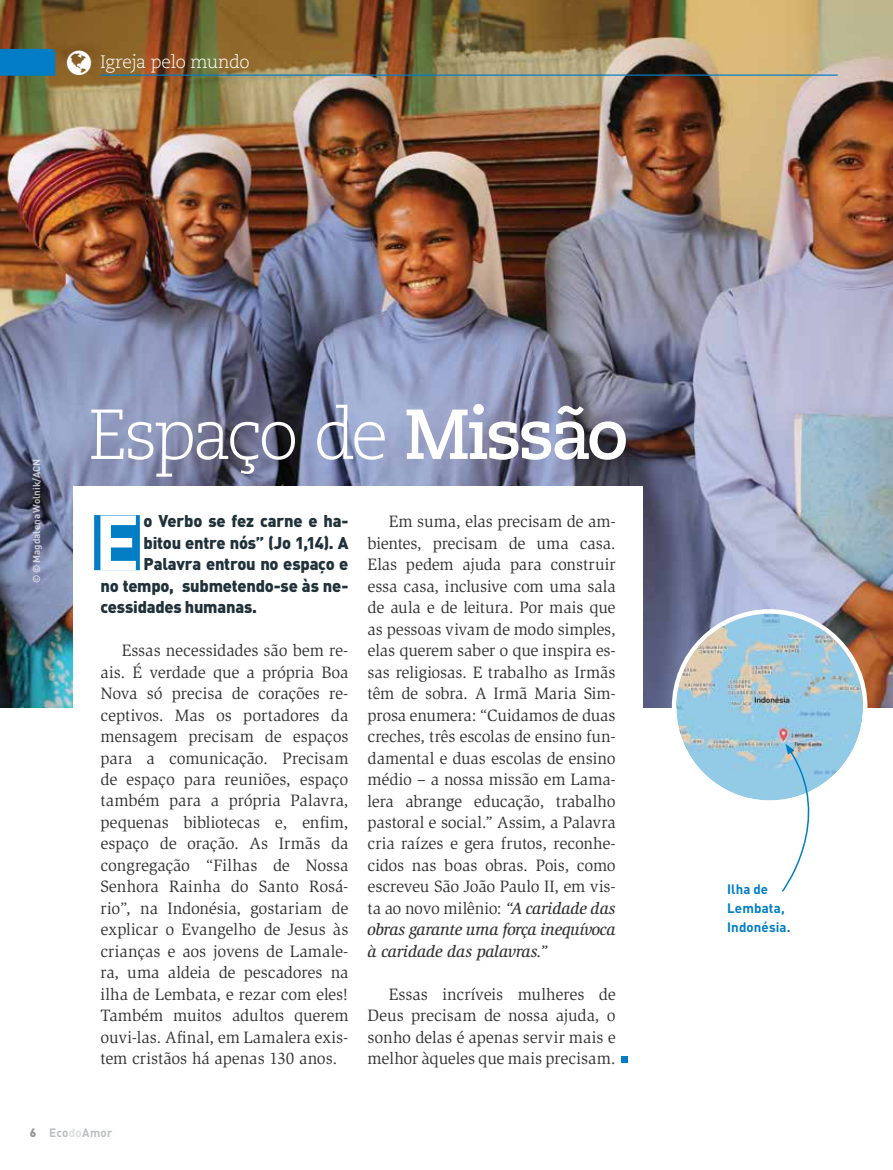
<style>
.page{position:relative;width:893px;height:1170px;background:#fff}
.page>*{position:absolute;margin:0;border:0;box-sizing:border-box;transform-origin:0 0}
.t1{font:700 77.1px "DIN Pro";color:#fff}
.t2{font:300 70.5px "Caecilia LT Std";letter-spacing:-.055em;color:#fff}
.t3{font:300 18px "Caecilia LT Std";letter-spacing:-.035em;color:#fff}
.t4{font:16.95px/21.5px "Slimbach Std";letter-spacing:-.005em;color:#333334;text-align:justify}
.t5{font:900 16.8px "DIN Pro";letter-spacing:-.015em;color:#203139}
.t6{font:700 13.5px/18.9px "DIN Pro";letter-spacing:.01em;color:#007dc5}
.t7{font:700 12px "DIN Pro";letter-spacing:.015em;color:#bcbec0}
.t8{font:700 10.05px "DIN Pro";letter-spacing:-.005em;color:#fff}
.s1{font-weight:700}
.s2{font-weight:500;font-style:italic}
.s3{font-weight:900;color:#939598}
.s4{color:#dcddde}
</style>
<div class="page">
<img style="left:0;top:0;width:893px;height:707px">
<div style="left:73px;top:487px;width:570px;height:238px;background:#fff"></div>
<svg style="left:891px;top:0;width:2px;height:618px"></svg>
<svg style="left:0;top:49px;width:55px;height:27px"></svg>
<svg style="left:621px;top:1056px;width:7px;height:6px"></svg>
<hr style="left:100px;top:74px;width:738px;height:2px;background:#007dc5">
<div style="left:94px;top:515px;width:46px;height:55px;background:#007dc5"></div>
<img style="left:676px;top:613px;width:187px;height:187px;border-radius:93px">
<div style="left:672px;top:609px;width:195px;height:195px;border:4px solid #fff;border-radius:50%"></div>
<svg style="left:781px;top:743px;width:55px;height:149px"></svg>
<svg style="left:67px;top:51px;width:24px;height:24px"></svg>
<p class="t3" style="left:100px;top:51px;width:151px">Igreja pelo mundo</p>
<p class="t8" style="left:30px;top:582px;width:125px;rotate:-90deg">© © Magdalena Wolnik/ACN</p>
<h2 class="t2" style="left:88px;top:395px;width:542px">Espaço de <span class="s1">Missão</span></h2>
<h1 class="t1" style="left:94px;top:490px;width:47px">E</h1>
<p class="t5" style="left:144px;top:510px;width:206px">o Verbo se fez carne e ha-</p>
<p class="t4" style="left:368px;top:511px;width:250px;text-indent:21px">Em suma, elas precisam de am&shy;bientes, precisam de uma casa.<br>Elas pedem ajuda para construir essa casa, inclusive com uma sala de aula e de leitura. Por mais que as pessoas vivam de modo simples, elas querem saber o que inspira es&shy;sas religiosas. E trabalho as Irmãs têm de sobra. A Irmã Maria Sim&shy;prosa enumera: “Cuidamos de duas creches, três escolas de ensino fun&shy;damental e duas escolas de ensino médio – a nossa missão em Lama&shy;lera abrange educação, trabalho pastoral e social.” Assim, a Palavra cria raízes e gera frutos, reconhe&shy;cidos nas boas obras. Pois, como escreveu São João Paulo II, em vis&shy;ta ao novo milênio: <span class="s2">“A caridade das obras garante uma força inequívoca à caridade das palavras.”</span></p>
<p class="t4" style="left:368px;top:983px;width:250px;text-indent:21px">Essas incríveis mulheres de Deus precisam de nossa ajuda, o sonho delas é apenas servir mais e melhor àqueles que mais precisam.</p>
<p class="t5" style="left:144px;top:531px;width:206px">bitou entre nós” (Jo 1,14). A</p>
<p class="t5" style="left:144px;top:553px;width:206px">Palavra entrou no espaço e</p>
<p class="t5" style="left:100px;top:574px;width:250px">no tempo, submetendo-se às ne-</p>
<p class="t5" style="left:100px;top:595px;width:158px">cessidades humanas.</p>
<p class="t4" style="left:100px;top:640px;width:250px;text-indent:21px">Essas necessidades são bem re&shy;ais. É verdade que a própria Boa Nova só precisa de corações re&shy;ceptivos. Mas os portadores da mensagem precisam de espaços para a comunicação. Precisam de espaço para reuniões, espaço também para a própria Palavra, pequenas bibliotecas e, enfim, espaço de oração. As Irmãs da congregação “Filhas de Nossa Senhora Rainha do Santo Rosá&shy;rio”, na Indonésia, gostariam de explicar o Evangelho de Jesus às crianças e aos jovens de Lamale&shy;ra, uma aldeia de pescadores na ilha de Lembata, e rezar com eles!<br>Também muitos adultos querem ouvi-las. Afinal, em Lamalera exis&shy;tem cristãos há apenas 130 anos.</p>
<p class="t7" style="left:30px;top:1123px;width:84px"><span class="s3">6</span> Eco<span class="s4">do</span>Amor</p>
<p class="t6" style="left:727px;top:879px;width:65px">Ilha de<br>Lembata,<br>Indonésia.</p>
</div>
